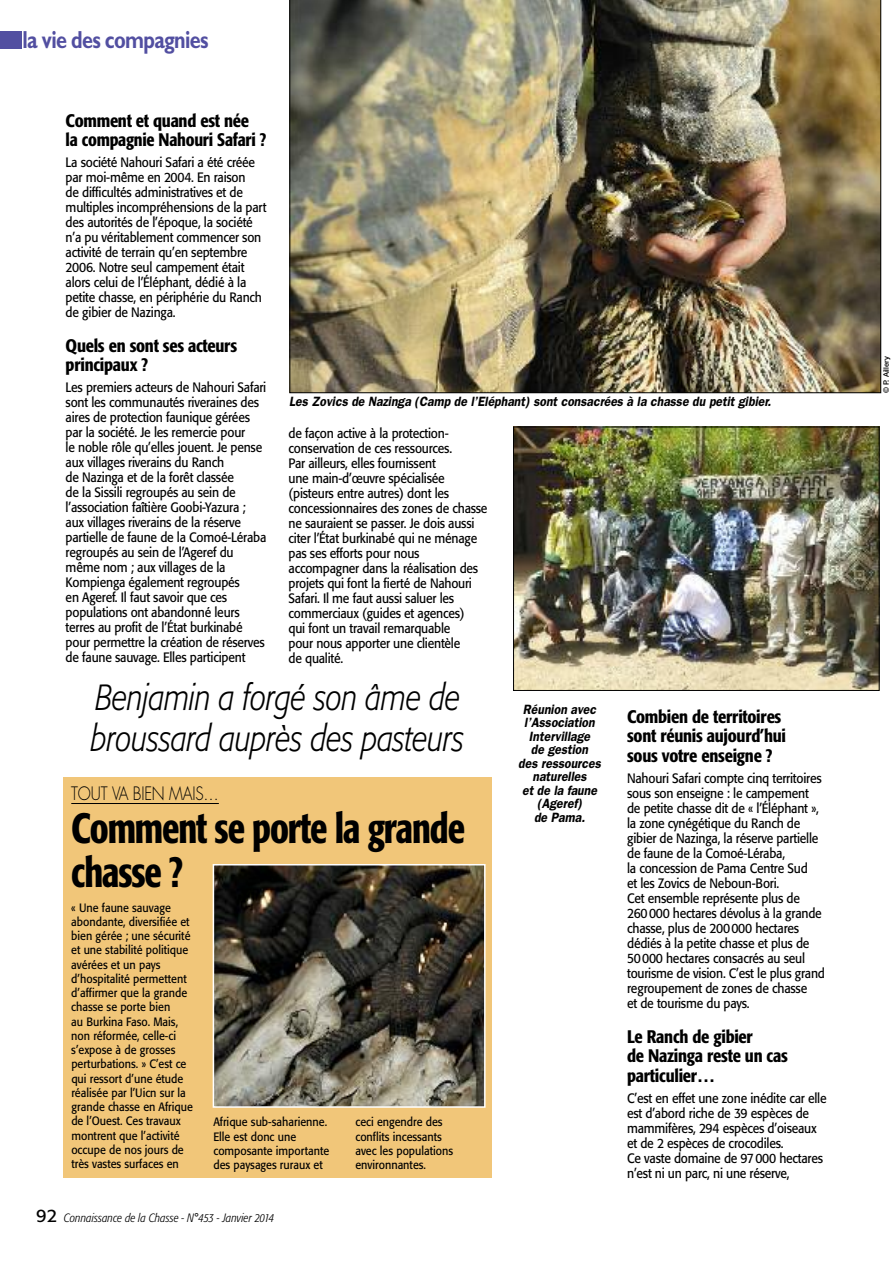
<style>
.page{position:relative;width:893px;height:1263px;background:#fff}
.page>*{position:absolute;margin:0;border:0;box-sizing:border-box;transform-origin:0 0}
.t1{font:500 condensed 42px/43.5px "Formata";letter-spacing:-.03em;color:#000;scale:.9 1}
.t2{font:italic 300 36px/40.5px "Formata";letter-spacing:-.01em;color:#000;scale:.82 1}
.t3{font:700 24.75px "Gill Sans";letter-spacing:-.035em;color:#524fa1;scale:.8 1}
.t4{font:500 condensed 18px/19.5px "Formata";letter-spacing:-.015em;color:#000}
.t5{font:300 18px "Futura";letter-spacing:-.01em;color:#000;scale:.85 1}
.t6{font:13.5px/15px "Formata";letter-spacing:-.02em;color:#000;scale:.9 1}
.t7{font:italic 600 13.5px/13.5px "Franklin Gothic";color:#000;text-align:center;scale:.9 1}
.t8{font:12px/14.2px "Formata";color:#000;scale:.9 1}
.t9{font:italic 300 condensed 12px "Formata";color:#000}
.t10{font:500 7.5px "Helvetica Neue";color:#000}
.s1{font-weight:400;font-style:normal;font-stretch:normal;font-size:18px}
</style>
<div class="page">
<img style="left:290px;top:0;width:591px;height:393px">
<img style="left:515px;top:429px;width:362px;height:260px">
<div style="left:513px;top:427px;width:366px;height:264px;border:1px solid #000"></div>
<div style="left:0;top:32px;width:22px;height:17px;background:#524fa1"></div>
<div style="left:64px;top:777px;width:428px;height:401px;background:#f1c679"></div>
<hr style="left:71px;top:803px;width:148px;height:1px;background:#000">
<img style="left:216px;top:867px;width:267px;height:238px">
<div style="left:213px;top:864px;width:273px;height:244px;border:2px solid #fff"></div>
<h3 class="t3" style="left:23px;top:31px;width:234px">la vie des compagnies</h3>
<h3 class="t4" style="left:66px;top:112px;width:202px">Comment et quand est née<br>la compagnie Nahouri Safari ?</h3>
<p class="t6" style="left:66px;top:156px;width:225px">La société Nahouri Safari a été créée par moi-même en 2004. En raison<br>de difficultés administratives et de multiples incompréhensions de la part des autorités de l’époque, la société n’a pu véritablement commencer son activité de terrain qu’en septembre 2006. Notre seul campement était alors celui de l’Éléphant, dédié à la petite chasse, en périphérie du Ranch de gibier de Nazinga.</p>
<h3 class="t4" style="left:66px;top:337px;width:173px">Quels en sont ses acteurs principaux ?</h3>
<p class="t6" style="left:66px;top:381px;width:224px">Les premiers acteurs de Nahouri Safari sont les communautés riveraines des aires de protection faunique gérées par la société. Je les remercie pour<br>le noble rôle qu’elles jouent. Je pense aux villages riverains du Ranch<br>de Nazinga et de la forêt classée<br>de la Sissili regroupés au sein de l’association faîtière Goobi-Yazura ; aux villages riverains de la réserve partielle de faune de la Comoé-Léraba regroupés au sein de l’Ageref du même nom ; aux villages de la Kompienga également regroupés<br>en Ageref. Il faut savoir que ces populations ont abandonné leurs terres au profit de l’État burkinabé pour permettre la création de réserves de faune sauvage. Elles participent</p>
<p class="t7" style="left:289px;top:395px;width:537px">Les Zovics de Nazinga (Camp de l’Eléphant) sont consacrées à la chasse du petit gibier.</p>
<p class="t6" style="left:289px;top:426px;width:223px">de façon active à la protection&shy;conservation de ces ressources.<br>Par ailleurs, elles fournissent<br>une main-d’œuvre spécialisée (pisteurs entre autres) dont les concessionnaires des zones de chasse ne sauraient se passer. Je dois aussi citer l’État burkinabé qui ne ménage pas ses efforts pour nous accompagner dans la réalisation des projets qui font la fierté de Nahouri<br>Safari. Il me faut aussi saluer les commerciaux (guides et agences)<br>qui font un travail remarquable<br>pour nous apporter une clientèle<br>de qualité.</p>
<h2 class="t2" style="left:91px;top:680px;width:457px">Benjamin a forgé son âme de broussard auprès des pasteurs</h2>
<h3 class="t5" style="left:71px;top:785px;width:175px">TOUT VA BIEN MAIS…</h3>
<h1 class="t1" style="left:71px;top:810px;width:439px">Comment se porte la grande chasse ?</h1>
<p class="t8" style="left:71px;top:901px;width:137px">« Une faune sauvage abondante, diversifiée et bien gérée ; une sécurité et une stabilité politique avérées et un pays d’hospitalité permettent d’affirmer que la grande chasse se porte bien<br>au Burkina Faso. Mais, non réformée, celle-ci s’expose à de grosses perturbations. » C’est ce qui ressort d’une étude réalisée par l’Uicn sur la grande chasse en Afrique de l’Ouest. Ces travaux montrent que l’activité occupe de nos jours de très vastes surfaces en</p>
<p class="t8" style="left:213px;top:1116px;width:130px">Afrique sub-saharienne.<br>Elle est donc une composante importante des paysages ruraux et</p>
<p class="t8" style="left:355px;top:1116px;width:110px">ceci engendre des conflits incessants avec les populations environnantes.</p>
<p class="t9" style="left:36px;top:1213px;width:239px"><span class="s1">92</span> Connaissance de la Chasse - N°453 - Janvier 2014</p>
<p class="t7" style="left:518px;top:702px;width:93px">Réunion avec l’Association<br>Intervillage<br>de gestion<br>des ressources naturelles<br>et de la faune (Ageref)<br>de Pama.</p>
<h3 class="t4" style="left:627px;top:708px;width:160px">Combien de territoires sont réunis aujourd’hui sous votre enseigne ?</h3>
<p class="t6" style="left:627px;top:772px;width:221px">Nahouri Safari compte cinq territoires sous son enseigne : le campement de petite chasse dit de « l’Éléphant », la zone cynégétique du Ranch de gibier de Nazinga, la réserve partielle de faune de la Comoé-Léraba,<br>la concession de Pama Centre Sud<br>et les Zovics de Neboun-Bori.<br>Cet ensemble représente plus de 260000 hectares dévolus à la grande chasse, plus de 200000 hectares dédiés à la petite chasse et plus de 50000 hectares consacrés au seul tourisme de vision. C’est le plus grand regroupement de zones de chasse<br>et de tourisme du pays.</p>
<h3 class="t4" style="left:627px;top:1028px;width:162px">Le Ranch de gibier<br>de Nazinga reste un cas particulier…</h3>
<p class="t6" style="left:627px;top:1091px;width:223px">C’est en effet une zone inédite car elle est d’abord riche de 39 espèces de mammifères, 294 espèces d’oiseaux et de 2 espèces de crocodiles.<br>Ce vaste domaine de 97000 hectares n’est ni un parc, ni une réserve,</p>
<p class="t10" style="left:883px;top:393px;width:39px;rotate:-90deg">© P. Aillery</p>
</div>
